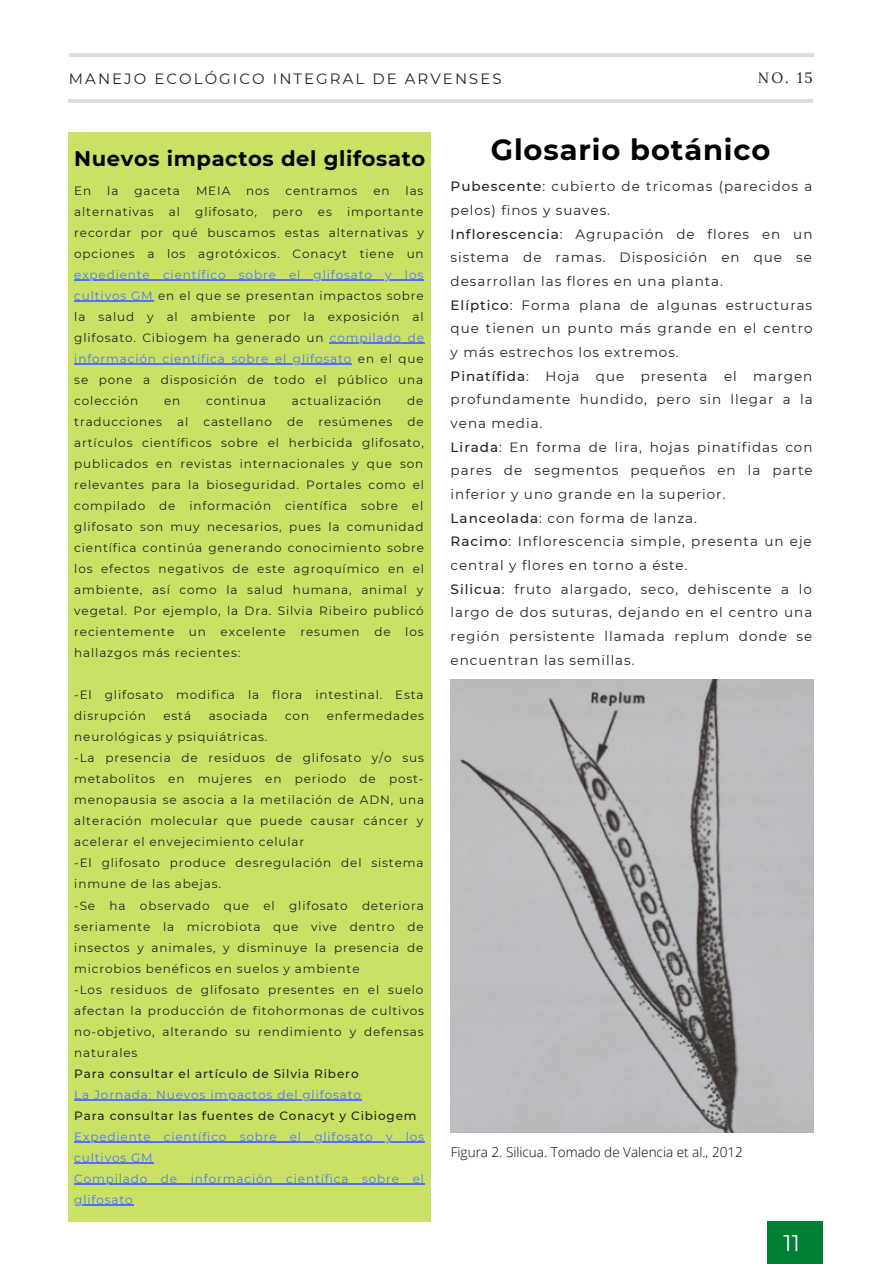
<style>
.page{position:relative;width:894px;height:1264px;background:#fff}
.page>*{position:absolute;margin:0;border:0;box-sizing:border-box;transform-origin:0 0}
.t1{font:700 28.95px "Montserrat";letter-spacing:.03em;color:#000}
.t2{font:22.5px "Montserrat";color:#fff}
.t3{font:700 21px "Montserrat";letter-spacing:.03em;color:#000}
.t4{font:14.85px "Montserrat";letter-spacing:.14em;color:#222}
.t5{font:14.85px "Lora";color:#222}
.t6{font:13.5px/23.7px "Montserrat";letter-spacing:.07em;color:#222;text-align:justify}
.t7{font:300 13.5px "Open Sans";color:#000}
.t8{font:12px/21px "Montserrat";letter-spacing:.07em;color:#222;text-align:justify}
.t9{font:12px/21px "Montserrat";letter-spacing:.07em;color:#5271ff}
.t10{font:500 12px "Montserrat";letter-spacing:.07em;color:#222}
.s1{font-weight:500}
.s2{color:#5271ff}
</style>
<div class="page">
<hr style="left:68px;top:99px;width:744px;height:3px;background:#192627">
<hr style="left:69px;top:53px;width:744px;height:4px;background:#dddfdf">
<div style="left:766px;top:1221px;width:55px;height:42px;background:#008037"></div>
<div style="left:68px;top:132px;width:363px;height:1089px;background:#c9e265"></div>
<img style="left:450px;top:679px;width:363px;height:453px">
<hr style="left:74px;top:280px;width:350px;height:1px;background:#5271ff">
<hr style="left:74px;top:301px;width:79px;height:1px;background:#5271ff">
<hr style="left:329px;top:343px;width:96px;height:1px;background:#5271ff">
<hr style="left:74px;top:364px;width:278px;height:1px;background:#5271ff">
<hr style="left:74px;top:1099px;width:287px;height:1px;background:#5271ff">
<hr style="left:74px;top:1141px;width:351px;height:1px;background:#5271ff">
<hr style="left:74px;top:1162px;width:79px;height:1px;background:#5271ff">
<hr style="left:74px;top:1183px;width:351px;height:1px;background:#5271ff">
<hr style="left:74px;top:1204px;width:59px;height:1px;background:#5271ff">
<p class="t4" style="left:69px;top:69px;width:434px">MANEJO ECOLÓGICO INTEGRAL DE ARVENSES</p>
<p class="t5" style="left:757px;top:68px;width:56px">NO. 15</p>
<p class="t3" style="left:74px;top:145px;width:352px">Nuevos impactos del glifosato</p>
<p class="t1" style="left:490px;top:132px;width:281px">Glosario botánico</p>
<p class="t6" style="left:450px;top:175px;width:363px"><span class="s1">Pubescente</span>: cubierto de tricomas (parecidos a pelos) finos y suaves.</p>
<p class="t6" style="left:450px;top:222px;width:363px"><span class="s1">Inflorescencia</span>: Agrupación de flores en un sistema de ramas. Disposición en que se desarrollan las flores en una planta.</p>
<p class="t6" style="left:450px;top:293px;width:363px"><span class="s1">Elíptico</span>: Forma plana de algunas estructuras que tienen un punto más grande en el centro y más estrechos los extremos.</p>
<p class="t6" style="left:450px;top:364px;width:363px"><span class="s1">Pinatífida</span>: Hoja que presenta el margen profundamente hundido, pero sin llegar a la vena media.</p>
<p class="t6" style="left:450px;top:435px;width:363px"><span class="s1">Lirada</span>: En forma de lira, hojas pinatífidas con pares de segmentos pequeños en la parte inferior y uno grande en la superior.</p>
<p class="t6" style="left:450px;top:506px;width:248px"><span class="s1">Lanceolada</span>: con forma de lanza.</p>
<p class="t6" style="left:450px;top:529px;width:362px"><span class="s1">Racimo</span>: Inflorescencia simple, presenta un eje central y flores en torno a éste.</p>
<p class="t6" style="left:450px;top:577px;width:363px"><span class="s1">Silicua</span>: fruto alargado, seco, dehiscente a lo largo de dos suturas, dejando en el centro una región persistente llamada replum donde se encuentran las semillas.</p>
<p class="t8" style="left:74px;top:180px;width:19px">En</p>
<p class="t8" style="left:107px;top:180px;width:13px">la</p>
<p class="t8" style="left:134px;top:180px;width:47px">gaceta</p>
<p class="t8" style="left:196px;top:180px;width:36px">MEIA</p>
<p class="t8" style="left:246px;top:180px;width:25px">nos</p>
<p class="t8" style="left:285px;top:180px;width:73px">centramos</p>
<p class="t8" style="left:373px;top:180px;width:18px">en</p>
<p class="t8" style="left:405px;top:180px;width:19px">las</p>
<p class="t8" style="left:74px;top:201px;width:81px">alternativas</p>
<p class="t8" style="left:169px;top:201px;width:13px">al</p>
<p class="t8" style="left:195px;top:201px;width:63px">glifosato,</p>
<p class="t8" style="left:272px;top:201px;width:32px">pero</p>
<p class="t8" style="left:318px;top:201px;width:15px">es</p>
<p class="t8" style="left:74px;top:201px;width:351px;text-indent:273px">importante recordar por qué buscamos estas alternativas y opciones a los agrotóxicos. Conacyt tiene un <span class="s2">expediente científico sobre el glifosato y los cultivos GM</span> en el que se presentan impactos sobre la salud y al ambiente por la exposición al glifosato. Cibiogem ha generado un <span class="s2">compilado de información científica sobre el glifosato</span> en el que se pone a disposición de todo el público una colección</p>
<p class="t8" style="left:164px;top:390px;width:18px">en</p>
<p class="t8" style="left:206px;top:390px;width:61px">continua</p>
<p class="t8" style="left:292px;top:390px;width:91px">actualización</p>
<p class="t8" style="left:407px;top:390px;width:18px">de</p>
<p class="t8" style="left:74px;top:411px;width:351px;text-indent:333px">de artículos científicos sobre el herbicida glifosato, publicados en revistas internacionales y que son relevantes para la bioseguridad. Portales como el compilado de información científica sobre el glifosato son muy necesarios, pues la comunidad científica continúa generando conocimiento sobre los efectos negativos de este agroquímico en el ambiente, así como la salud humana, animal y vegetal. Por ejemplo, la Dra. Silvia Ribeiro publicó recientemente un excelente resumen de los hallazgos más recientes:</p>
<p class="t8" style="left:74px;top:684px;width:351px">-El glifosato modifica la flora intestinal. Esta disrupción</p>
<p class="t8" style="left:74px;top:411px;width:89px">traducciones</p>
<p class="t8" style="left:177px;top:411px;width:13px">al</p>
<p class="t8" style="left:203px;top:411px;width:70px">castellano</p>
<p class="t8" style="left:287px;top:411px;width:18px">de</p>
<p class="t8" style="left:318px;top:411px;width:76px">resúmenes</p>
<p class="t8" style="left:163px;top:705px;width:29px">está</p>
<p class="t8" style="left:209px;top:705px;width:60px">asociada</p>
<p class="t8" style="left:285px;top:705px;width:26px">con</p>
<p class="t8" style="left:326px;top:705px;width:99px">enfermedades</p>
<p class="t8" style="left:74px;top:726px;width:195px">neurológicas y psiquiátricas.</p>
<p class="t8" style="left:74px;top:747px;width:351px">-La presencia de residuos de glifosato y/o sus metabolitos en mujeres en periodo de post&shy;menopausia se asocia a la metilación de ADN, una alteración molecular que puede causar cáncer y acelerar el envejecimiento celular</p>
<p class="t8" style="left:74px;top:852px;width:350px">-El glifosato produce desregulación del sistema inmune de las abejas.</p>
<p class="t8" style="left:74px;top:894px;width:351px">-Se ha observado que el glifosato deteriora seriamente la microbiota que vive dentro de insectos y animales, y disminuye la presencia de microbios benéficos en suelos y ambiente</p>
<p class="t8" style="left:74px;top:978px;width:351px">-Los residuos de glifosato presentes en el suelo afectan la producción de fitohormonas de cultivos no-objetivo, alterando su rendimiento y defensas naturales</p>
<p class="t10" style="left:74px;top:1066px;width:286px">Para consultar el artículo de Silvia Ribero</p>
<p class="t9" style="left:74px;top:1083px;width:288px">La Jornada: Nuevos impactos del glifosato</p>
<p class="t10" style="left:74px;top:1108px;width:344px">Para consultar las fuentes de Conacyt y Cibiogem</p>
<p class="t9" style="left:74px;top:1125px;width:351px">Expediente científico sobre el glifosato y los cultivos GM</p>
<p class="t9" style="left:74px;top:1167px;width:351px">Compilado de información científica sobre el glifosato</p>
<p class="t7" style="left:450px;top:1142px;width:293px">Figura 2. Silicua. Tomado de Valencia et al., 2012</p>
<p class="t2" style="left:783px;top:1229px;width:18px">11</p>
</div>
